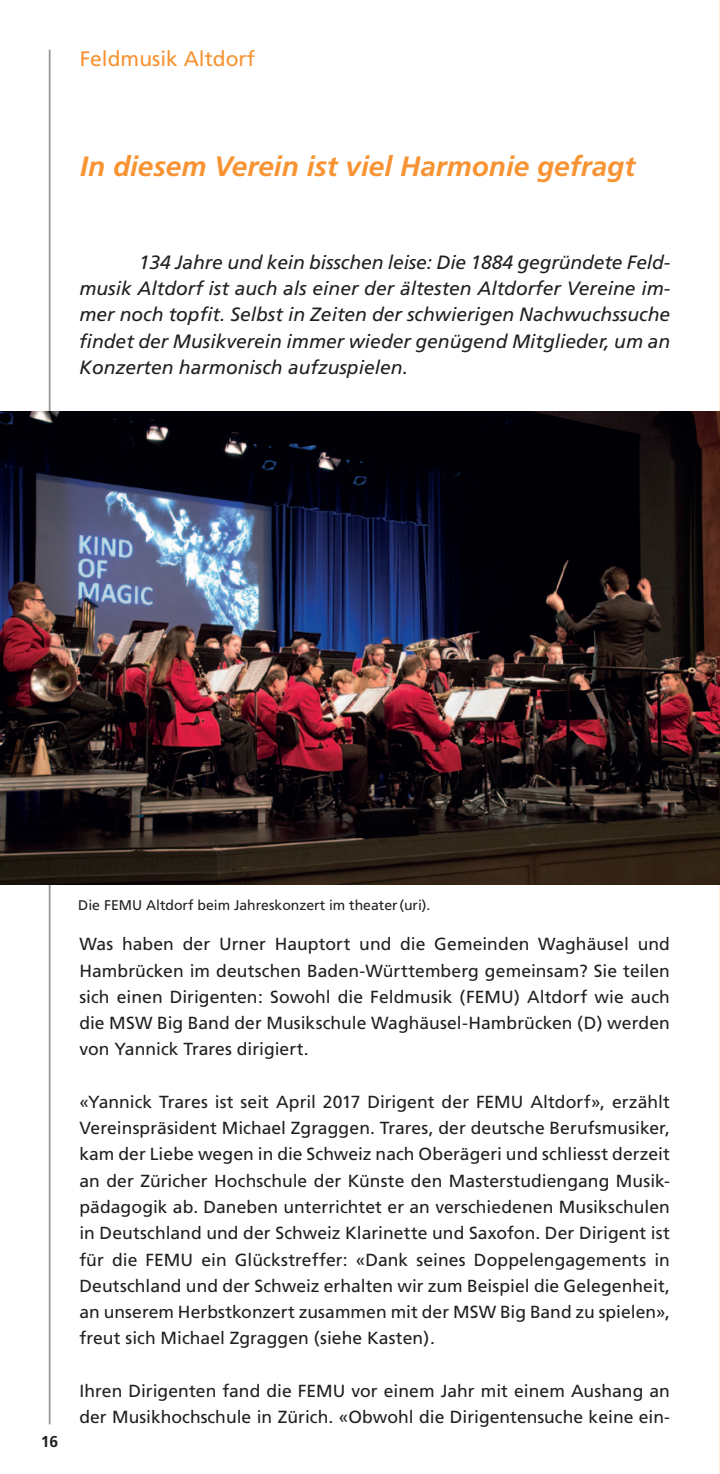
<style>
.page{position:relative;width:720px;height:1474px;background:#fff}
.page>*{position:absolute;margin:0;border:0;box-sizing:border-box;transform-origin:0 0}
.t1{font:italic 700 28px "Frutiger";color:#f79332}
.t2{font:21px "Frutiger";color:#f79332}
.t3{font:italic 19.25px/26.2px "Frutiger";color:#231f20;text-align:justify}
.t4{font:17.5px/26.2px "Frutiger";color:#231f20;text-align:justify}
.t5{font:700 15.75px "Frutiger";color:#231f20}
.t6{font:14px "Frutiger";color:#231f20}
</style>
<div class="page">
<hr style="left:719px;top:0;width:1px;height:1473px;background:#feecda">
<hr style="left:49px;top:50px;width:1px;height:1374px;background:#939598">
<img style="left:0;top:411px;width:719px;height:473px">
<p class="t2" style="left:80px;top:47px;width:177px">Feldmusik Altdorf</p>
<h1 class="t1" style="left:80px;top:150px;width:556px">In diesem Verein ist viel Harmonie gefragt</h1>
<p class="t3" style="left:79px;top:249px;width:592px;text-indent:60px">134 Jahre und kein bisschen leise: Die 1884 gegründete Feld&shy;musik Altdorf ist auch als einer der ältesten Altdorfer Vereine im&shy;mer noch topfit. Selbst in Zeiten der schwierigen Nachwuchssuche findet der Musikverein immer wieder genügend Mitglieder, um an Konzerten harmonisch aufzuspielen.</p>
<p class="t5" style="left:41px;top:1431px;width:19px">16</p>
<p class="t6" style="left:78px;top:897px;width:353px">Die FEMU Altdorf beim Jahreskonzert im theater(uri).</p>
<p class="t4" style="left:79px;top:931px;width:591px">Was haben der Urner Hauptort und die Gemeinden Waghäusel und Hambrücken im deutschen Baden-Württemberg gemeinsam? Sie teilen sich einen Dirigenten: Sowohl die Feldmusik (FEMU) Altdorf wie auch die MSW Big Band der Musikschule Waghäusel-Hambrücken (D) werden von Yannick Trares dirigiert.</p>
<p class="t4" style="left:79px;top:1088px;width:591px">«Yannick Trares ist seit April 2017 Dirigent der FEMU Altdorf», erzählt Vereinspräsident Michael Zgraggen. Trares, der deutsche Berufsmusiker, kam der Liebe wegen in die Schweiz nach Oberägeri und schliesst derzeit an der Züricher Hochschule der Künste den Masterstudiengang Musik&shy;pädagogik ab. Daneben unterrichtet er an verschiedenen Musikschulen in Deutschland und der Schweiz Klarinette und Saxofon. Der Dirigent ist für die FEMU ein Glückstreffer: «Dank seines Doppelengagements in Deutschland und der Schweiz erhalten wir zum Beispiel die Gelegenheit, an unserem Herbstkonzert zusammen mit der MSW Big Band zu spielen», freut sich Michael Zgraggen (siehe Kasten).</p>
<p class="t4" style="left:79px;top:1377px;width:591px">Ihren Dirigenten fand die FEMU vor einem Jahr mit einem Aushang an der Musikhochschule in Zürich. «Obwohl die Dirigentensuche keine ein-</p>
</div>
